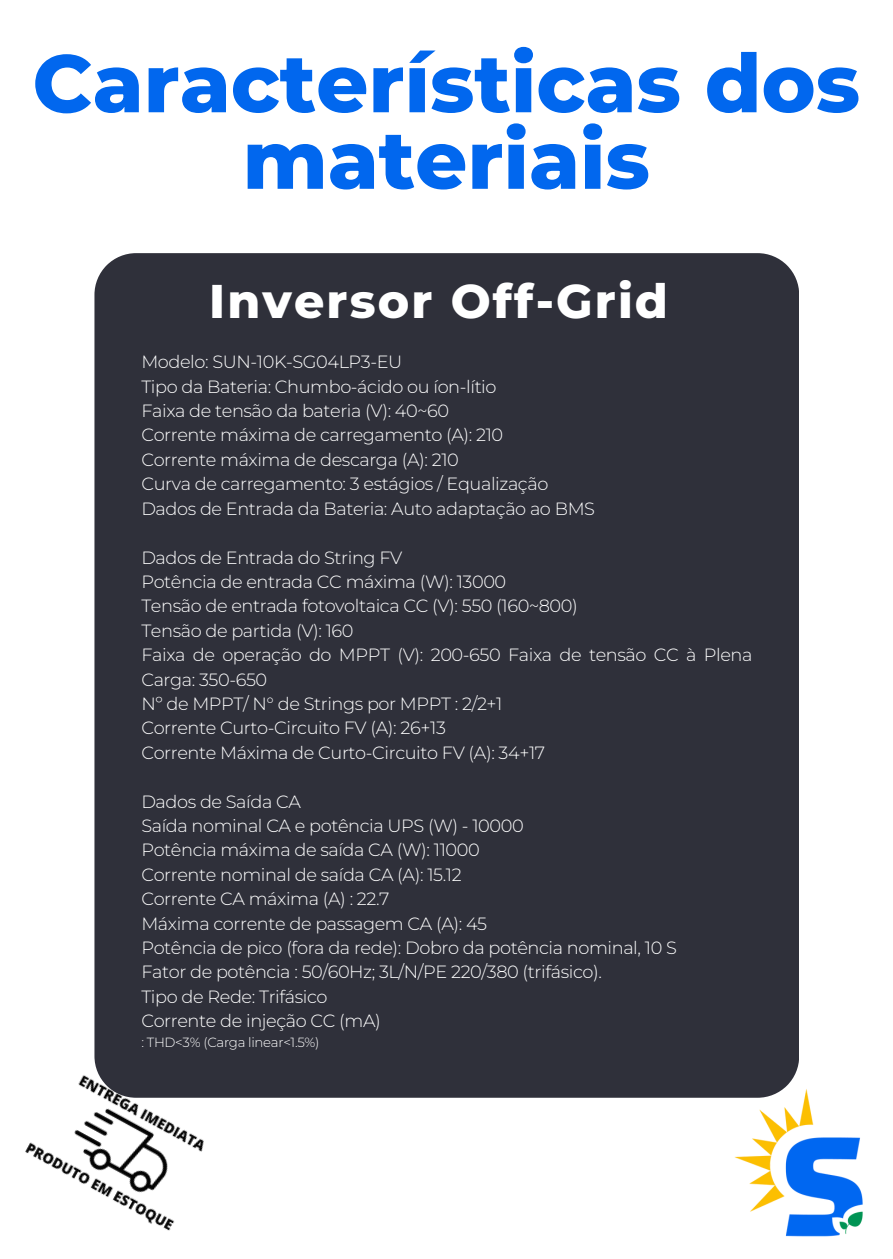
<style>
.page{position:relative;width:893px;height:1259px;background:#fff}
.page>*{position:absolute;margin:0;border:0;box-sizing:border-box;transform-origin:0 0}
.t1{font:800 81.3px/76.5px "Montserrat";color:#0167ee;text-align:center}
.t2{font:800 47.25px "Montserrat";letter-spacing:.045em;color:#fff}
.t3{font:300 17.7px/24.5px "Montserrat";letter-spacing:-.025em;color:#fff}
.t4{font:300 13.35px "Montserrat";letter-spacing:-.025em;color:#fff}
</style>
<div class="page">
<div style="left:94px;top:253px;width:705px;height:845px;background:#2f303a"></div>
<img style="left:717px;top:1081px;width:146px;height:156px">
<img style="left:25px;top:1056px;width:202px;height:175px">
<p class="t1" style="left:32px;top:45px;width:829px">Características dos materiais</p>
<p class="t2" style="left:209px;top:272px;width:460px">Inversor Off-Grid</p>
<p class="t3" style="left:141px;top:350px;width:262px">Modelo: SUN-10K-SG04LP3-EU</p>
<p class="t3" style="left:141px;top:374px;width:356px">Tipo da Bateria: Chumbo-ácido ou íon-lítio</p>
<p class="t3" style="left:141px;top:398px;width:309px">Faixa de tensão da bateria (V): 40~60</p>
<p class="t3" style="left:141px;top:423px;width:363px">Corrente máxima de carregamento (A): 210</p>
<p class="t3" style="left:141px;top:447px;width:319px">Corrente máxima de descarga (A): 210</p>
<p class="t3" style="left:141px;top:472px;width:408px">Curva de carregamento: 3 estágios / Equalização</p>
<p class="t3" style="left:141px;top:496px;width:455px">Dados de Entrada da Bateria: Auto adaptação ao BMS</p>
<p class="t3" style="left:141px;top:545px;width:262px">Dados de Entrada do String FV</p>
<p class="t3" style="left:141px;top:569px;width:366px">Potência de entrada CC máxima (W): 13000</p>
<p class="t3" style="left:141px;top:594px;width:438px">Tensão de entrada fotovoltaica CC (V): 550 (160~800)</p>
<p class="t3" style="left:141px;top:618px;width:214px">Tensão de partida (V): 160</p>
<p class="t3" style="left:141px;top:642px;width:612px">Faixa de operação do MPPT (V): 200-650 Faixa de tensão CC à Plena<br>Carga: 350-650</p>
<p class="t3" style="left:141px;top:691px;width:362px">Nº de MPPT/ N° de Strings por MPPT : 2/2+1</p>
<p class="t3" style="left:141px;top:716px;width:306px">Corrente Curto-Circuito FV (A): 26+13</p>
<p class="t3" style="left:141px;top:740px;width:405px">Corrente Máxima de Curto-Circuito FV (A): 34+17</p>
<p class="t3" style="left:141px;top:789px;width:161px">Dados de Saída CA</p>
<p class="t3" style="left:141px;top:813px;width:384px">Saída nominal CA e potência UPS (W) - 10000</p>
<p class="t3" style="left:141px;top:838px;width:340px">Potência máxima de saída CA (W): 11000</p>
<p class="t3" style="left:141px;top:862px;width:322px">Corrente nominal de saída CA (A): 15.12</p>
<p class="t3" style="left:141px;top:886px;width:250px">Corrente CA máxima (A) : 22.7</p>
<p class="t3" style="left:141px;top:911px;width:347px">Máxima corrente de passagem CA (A): 45</p>
<p class="t3" style="left:141px;top:935px;width:537px">Potência de pico (fora da rede): Dobro da potência nominal, 10 S</p>
<p class="t3" style="left:141px;top:960px;width:462px">Fator de potência : 50/60Hz; 3L/N/PE 220/380 (trifásico).</p>
<p class="t3" style="left:141px;top:984px;width:188px">Tipo de Rede: Trifásico</p>
<p class="t3" style="left:141px;top:1008px;width:241px">Corrente de injeção CC (mA)</p>
<p class="t4" style="left:141px;top:1034px;width:179px">: THD&lt;3% (Carga linear&lt;1.5%)</p>
</div>
